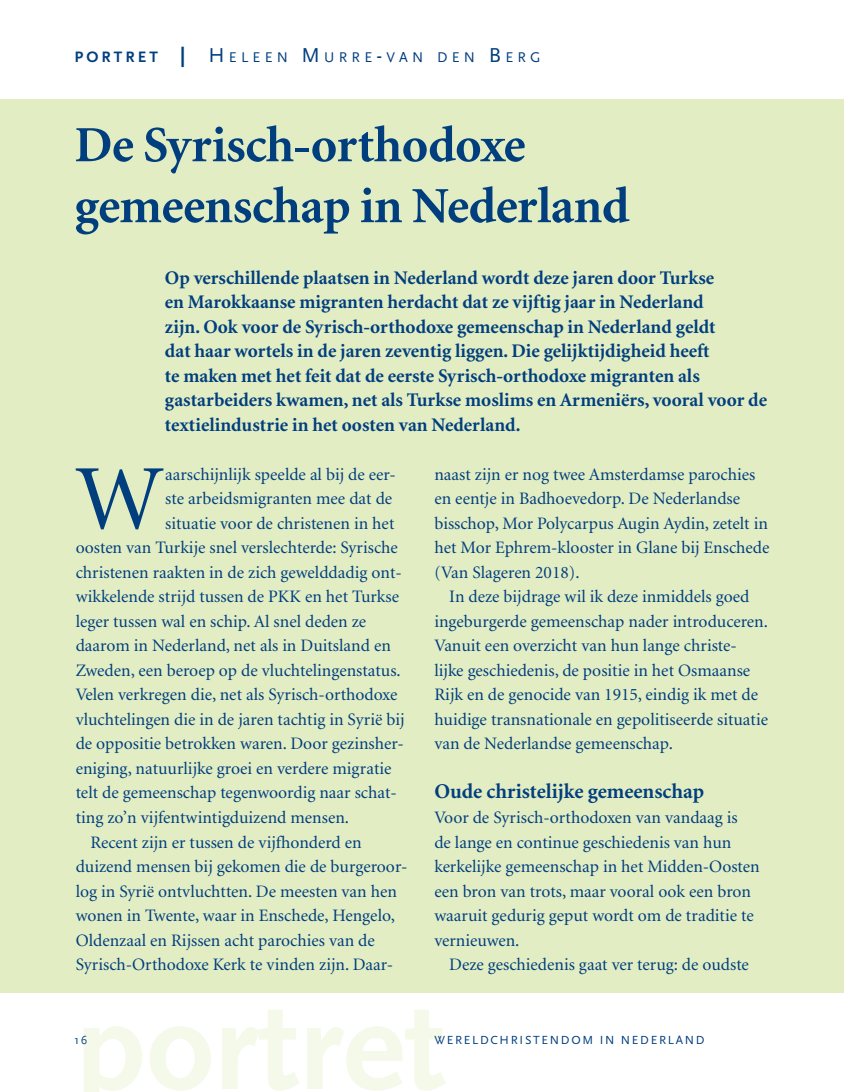
<style>
.page{position:relative;width:844px;height:1092px;background:#fff}
.page>*{position:absolute;margin:0;border:0;box-sizing:border-box;transform-origin:0 0}
.t1{font:700 131.25px "Scala Sans";color:#f5f9ea}
.t2{font:92.92px "Minion";color:#003e7e}
.t3{font:700 50.75px/60.9px "Minion";letter-spacing:-.01em;color:#003e7e}
.t4{font:700 21px "Minion";color:#003e7e}
.t5{font:700 19.25px/24.5px "Minion";color:#003e7e}
.t6{font:17.5px/24.5px "Minion";color:#003e7e}
.t7{font:14.7px "Scala Sans Caps";letter-spacing:.285em;color:#003e7e}
.t8{font:12.25px "Scala Sans";letter-spacing:.14em;color:#003e7e}
.s1{font-family:"Scala Sans";font-weight:700;font-size:15.75px}
.s2{font-family:"Scala Sans";font-weight:700;font-size:21px}
.s3{font-size:21px}
</style>
<div class="page">
<div style="left:0;top:99px;width:843px;height:893px;background:#e2edc3"></div>
<p class="t7" style="left:74px;top:49px;width:467px"><span class="s1">PORTRET</span> <span class="s2">|</span> <span class="s3">H</span>ELEEN <span class="s3">M</span>URRE<span class="s3">-</span>VAN DEN <span class="s3">B</span>ERG</p>
<h3 class="t3" style="left:74px;top:116px;width:556px">De Syrisch-orthodoxe gemeenschap in Nederland</h3>
<p class="t5" style="left:165px;top:266px;width:603px">Op verschillende plaatsen in Nederland wordt deze jaren door Turkse<br>en Marokkaanse migranten herdacht dat ze vijftig jaar in Nederland<br>zijn. Ook voor de Syrisch-orthodoxe gemeenschap in Nederland geldt<br>dat haar wortels in de jaren zeventig liggen. Die gelijktijdigheid heeft<br>te maken met het feit dat de eerste Syrisch-orthodoxe migranten als gastarbeiders kwamen, net als Turkse moslims en Armeniërs, vooral voor de textielindustrie in het oosten van Nederland.</p>
<p class="t6" style="left:434px;top:462px;width:336px">naast zijn er nog twee Amsterdamse parochies en eentje in Badhoevedorp. De Nederlandse bisschop, Mor Polycarpus Augin Aydin, zetelt in het Mor Ephrem-klooster in Glane bij Enschede (Van Slageren 2018).</p>
<p class="t6" style="left:434px;top:585px;width:335px;text-indent:15px">In deze bijdrage wil ik deze inmiddels goed ingeburgerde gemeenschap nader introduceren.<br>Vanuit een overzicht van hun lange christe&shy;lijke geschiedenis, de positie in het Osmaanse Rijk en de genocide van 1915, eindig ik met de huidige transnationale en gepolitiseerde situatie van de Nederlandse gemeenschap.</p>
<p class="t4" style="left:434px;top:781px;width:271px">Oude christelijke gemeenschap</p>
<p class="t6" style="left:434px;top:805px;width:327px">Voor de Syrisch-orthodoxen van vandaag is<br>de lange en continue geschiedenis van hun kerkelijke gemeenschap in het Midden-Oosten een bron van trots, maar vooral ook een bron waaruit gedurig geput wordt om de traditie te vernieuwen.</p>
<p class="t6" style="left:449px;top:952px;width:301px">Deze geschiedenis gaat ver terug: de oudste</p>
<h2 class="t2" style="left:76px;top:453px;width:89px">W</h2>
<p class="t6" style="left:165px;top:462px;width:232px">aarschijnlijk speelde al bij de eer-</p>
<p class="t6" style="left:165px;top:487px;width:228px">ste arbeidsmigranten mee dat de</p>
<p class="t6" style="left:165px;top:511px;width:230px">situatie voor de christenen in het</p>
<p class="t6" style="left:76px;top:536px;width:324px">oosten van Turkije snel verslechterde: Syrische</p>
<p class="t6" style="left:76px;top:560px;width:327px">christenen raakten in de zich gewelddadig ont-</p>
<p class="t6" style="left:76px;top:585px;width:325px">wikkelende strijd tussen de PKK en het Turkse</p>
<p class="t6" style="left:76px;top:609px;width:292px">leger tussen wal en schip. Al snel deden ze</p>
<p class="t6" style="left:76px;top:634px;width:316px">daarom in Nederland, net als in Duitsland en</p>
<p class="t6" style="left:76px;top:658px;width:326px">Zweden, een beroep op de vluchtelingenstatus.</p>
<p class="t6" style="left:76px;top:683px;width:323px">Velen verkregen die, net als Syrisch-orthodoxe</p>
<p class="t6" style="left:76px;top:707px;width:330px">vluchtelingen die in de jaren tachtig in Syrië bij</p>
<p class="t6" style="left:76px;top:732px;width:329px">de oppositie betrokken waren. Door gezinsher-</p>
<p class="t6" style="left:76px;top:756px;width:317px">eniging, natuurlijke groei en verdere migratie</p>
<p class="t6" style="left:76px;top:781px;width:322px">telt de gemeenschap tegenwoordig naar schat-</p>
<p class="t6" style="left:76px;top:805px;width:275px">ting zo’n vijfentwintigduizend mensen.</p>
<p class="t6" style="left:91px;top:830px;width:272px">Recent zijn er tussen de vijfhonderd en</p>
<p class="t6" style="left:76px;top:854px;width:333px">duizend mensen bij gekomen die de burgeroor-</p>
<p class="t6" style="left:76px;top:879px;width:323px">log in Syrië ontvluchtten. De meesten van hen</p>
<p class="t6" style="left:76px;top:903px;width:320px">wonen in Twente, waar in Enschede, Hengelo,</p>
<p class="t6" style="left:76px;top:928px;width:300px">Oldenzaal en Rijssen acht parochies van de</p>
<p class="t6" style="left:76px;top:952px;width:319px">Syrisch-Orthodoxe Kerk te vinden zijn. Daar-</p>
<h1 class="t1" style="left:76px;top:975px;width:371px">portret</h1>
<p class="t8" style="left:74px;top:1032px;width:15px">16</p>
<p class="t8" style="left:434px;top:1032px;width:271px">WERELDCHRISTENDOM IN NEDERLAND</p>
</div>
